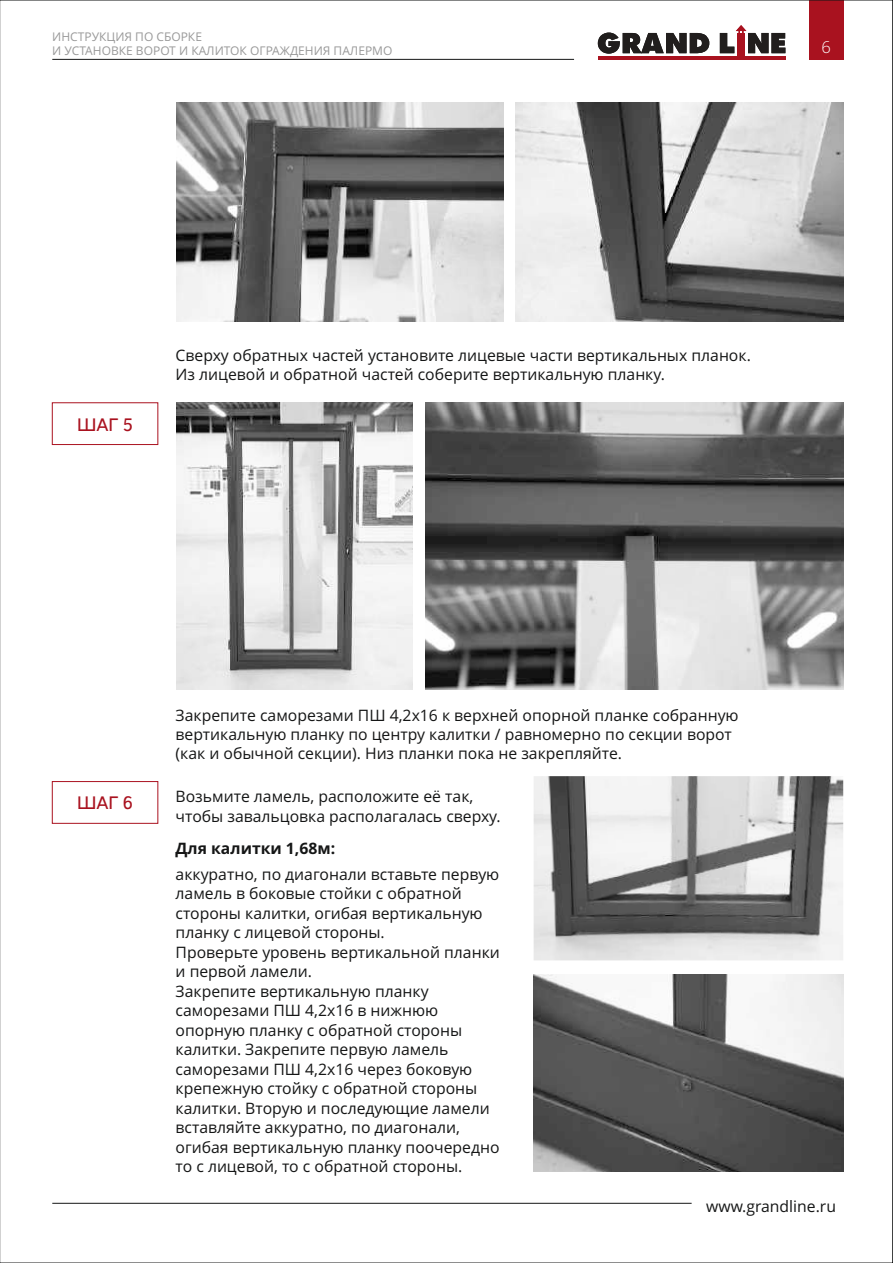
<style>
.page{position:relative;width:893px;height:1263px;background:#fff}
.page>*{position:absolute;margin:0;border:0;box-sizing:border-box;transform-origin:0 0}
.t1{font:18px "Red Ring";color:#a9121f}
.t2{font:300 16.5px "Open Sans";color:#fff}
.t3{font:15.75px/19.5px "Open Sans";color:#151616}
.t4{font:700 15.75px "Open Sans";color:#151616}
.t5{font:12px/14.4px "Open Sans";color:#999}
</style>
<div class="page">
<hr style="left:52px;top:1203px;width:640px;height:1px;background:#151616">
<div style="left:809px;top:0;width:34px;height:60px;background:#a9121f"></div>
<hr style="left:52px;top:59px;width:522px;height:1px;background:#151616">
<div style="left:737px;top:33px;width:8px;height:25px;background:#a9121f"></div>
<hr style="left:598px;top:56px;width:187px;height:4px;background:#a9121f">
<svg style="left:598px;top:33px;width:111px;height:21px"></svg>
<svg style="left:720px;top:25px;width:65px;height:28px"></svg>
<div style="left:52px;top:781px;width:106px;height:43px;border:1px solid #aa1220"></div>
<div style="left:52px;top:402px;width:106px;height:43px;border:1px solid #aa1220"></div>
<img style="left:176px;top:103px;width:327px;height:218px">
<img style="left:516px;top:103px;width:327px;height:218px">
<img style="left:425px;top:403px;width:418px;height:287px">
<img style="left:176px;top:403px;width:236px;height:287px">
<img style="left:534px;top:776px;width:309px;height:184px">
<img style="left:534px;top:974px;width:309px;height:198px">
<p class="t5" style="left:52px;top:30px;width:342px">ИНСТРУКЦИЯ ПО СБОРКЕ<br>И УСТАНОВКЕ ВОРОТ И КАЛИТОК ОГРАЖДЕНИЯ ПАЛЕРМО</p>
<p class="t2" style="left:821px;top:41px;width:11px">6</p>
<p class="t1" style="left:77px;top:417px;width:58px">ШАГ 5</p>
<p class="t3" style="left:176px;top:347px;width:577px">Сверху обратных частей установите лицевые части вертикальных планок.<br>Из лицевой и обратной частей соберите вертикальную планку.</p>
<p class="t1" style="left:77px;top:795px;width:58px">ШАГ 6</p>
<p class="t3" style="left:176px;top:707px;width:565px">Закрепите саморезами ПШ 4,2х16 к верхней опорной планке собранную вертикальную планку по центру калитки / равномерно по секции ворот (как и обычной секции). Низ планки пока не закрепляйте.</p>
<p class="t3" style="left:176px;top:789px;width:327px">Возьмите ламель, расположите её так, чтобы завальцовка располагалась сверху.</p>
<p class="t4" style="left:176px;top:842px;width:161px">Для калитки 1,68м:</p>
<p class="t3" style="left:176px;top:866px;width:326px">аккуратно, по диагонали вставьте первую ламель в боковые стойки с обратной стороны калитки, огибая вертикальную планку с лицевой стороны.<br>Проверьте уровень вертикальной планки и первой ламели.<br>Закрепите вертикальную планку саморезами ПШ 4,2х16 в нижнюю опорную планку с обратной стороны калитки. Закрепите первую ламель саморезами ПШ 4,2х16 через боковую крепежную стойку с обратной стороны калитки. Вторую и последующие ламели вставляйте аккуратно, по диагонали, огибая вертикальную планку поочередно то с лицевой, то с обратной стороны.</p>
<p class="t3" style="left:706px;top:1198px;width:131px">www.grandline.ru</p>
</div>
